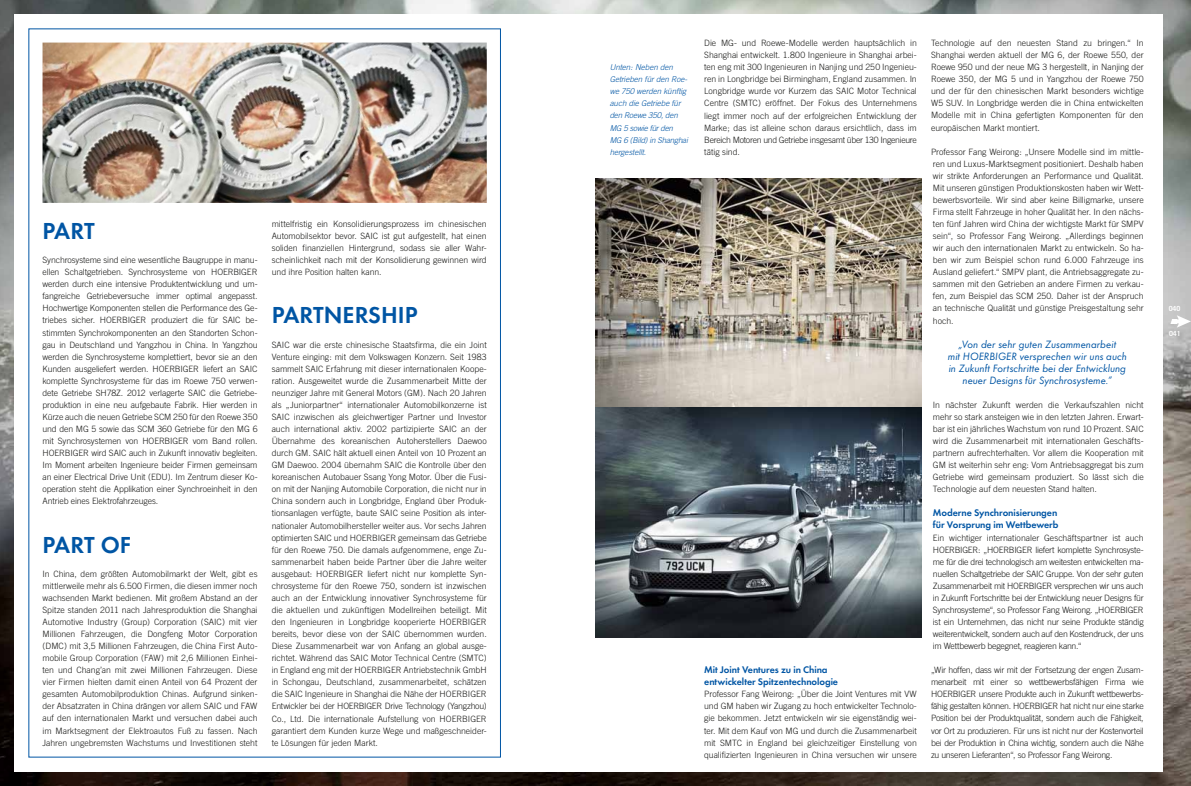
<style>
.page{position:relative;width:1191px;height:786px;background:#fff}
.page>*{position:absolute;margin:0;border:0;box-sizing:border-box;transform-origin:0 0}
.t1{font:600 24px "Futura T";color:#0055a4}
.t2{font:italic 11px/12px "Futura T";color:#0055a4;text-align:center}
.t3{font:600 10px/12.1px "Futura T";letter-spacing:-.005em;color:#0055a4}
.t4{font:300 8.7px/12px "Trade Gothic";letter-spacing:-.005em;color:#1a1a18;text-align:justify}
.t5{font:italic 300 8px/12px "Trade Gothic";letter-spacing:-.005em;color:#0055a4}
.t6{font:700 7px "Trade Gothic";color:#fff}
</style>
<div class="page">
<img style="left:0;top:0;width:1191px;height:785px">
<div style="left:14px;top:14px;width:1148px;height:757px;background:#fff"></div>
<svg style="left:1165px;top:315px;width:26px;height:12px"></svg>
<img style="left:43px;top:43px;width:444px;height:160px">
<img style="left:595px;top:179px;width:326px;height:457px">
<h1 class="t1" style="left:43px;top:217px;width:54px">PART</h1>
<p class="t4" style="left:43px;top:254px;width:216px">Synchrosysteme sind eine wesentliche Baugruppe in manu&shy;ellen Schaltgetrieben. Synchrosysteme von HOERBIGER werden durch eine intensive Produktentwicklung und um&shy;fangreiche Getriebeversuche immer optimal angepasst.<br>Hochwertige Komponenten stellen die Performance des Ge&shy;triebes sicher. HOERBIGER produziert die für SAIC be&shy;stimmten Synchrokomponenten an den Standorten Schon&shy;gau in Deutschland und Yangzhou in China. In Yangzhou werden die Synchrosysteme komplettiert, bevor sie an den Kunden ausgeliefert werden. HOERBIGER liefert an SAIC komplette Synchrosysteme für das im Roewe 750 verwen&shy;dete Getriebe SH78Z. 2012 verlagerte SAIC die Getriebe&shy;produktion in eine neu aufgebaute Fabrik. Hier werden in Kürze auch die neuen Getriebe SCM 250 für den Roewe 350 und den MG 5 sowie das SCM 360 Getriebe für den MG 6 mit Synchrosystemen von HOERBIGER vom Band rollen.<br>HOERBIGER wird SAIC auch in Zukunft innovativ begleiten.<br>Im Moment arbeiten Ingenieure beider Firmen gemeinsam an einer Electrical Drive Unit (EDU). Im Zentrum dieser Ko&shy;operation steht die Applikation einer Synchroeinheit in den Antrieb eines Elektrofahrzeuges.</p>
<h1 class="t1" style="left:43px;top:530px;width:90px">PART OF</h1>
<p class="t4" style="left:43px;top:567px;width:216px">In China, dem größten Automobilmarkt der Welt, gibt es mittlerweile mehr als 6.500 Firmen, die diesen immer noch wachsenden Markt bedienen. Mit großem Abstand an der Spitze standen 2011 nach Jahresproduktion die Shanghai Automotive Industry (Group) Corporation (SAIC) mit vier Millionen Fahrzeugen, die Dongfeng Motor Corporation (DMC) mit 3,5 Millionen Fahrzeugen, die China First Auto&shy;mobile Group Corporation (FAW) mit 2,6 Millionen Einhei&shy;ten und Chang’an mit zwei Millionen Fahrzeugen. Diese vier Firmen hielten damit einen Anteil von 64 Prozent der gesamten Automobilproduktion Chinas. Aufgrund sinken&shy;der Absatzraten in China drängen vor allem SAIC und FAW auf den internationalen Markt und versuchen dabei auch im Marktsegment der Elektroautos Fuß zu fassen. Nach Jahren ungebremsten Wachstums und Investitionen steht</p>
<p class="t4" style="left:272px;top:218px;width:216px">mittelfristig ein Konsolidierungsprozess im chinesischen Automobilsektor bevor. SAIC ist gut aufgestellt, hat einen soliden finanziellen Hintergrund, sodass sie aller Wahr&shy;scheinlichkeit nach mit der Konsolidierung gewinnen wird und ihre Position halten kann.</p>
<h1 class="t1" style="left:272px;top:301px;width:147px">PARTNERSHIP</h1>
<p class="t4" style="left:272px;top:338px;width:216px">SAIC war die erste chinesische Staatsfirma, die ein Joint Venture einging: mit dem Volkswagen Konzern. Seit 1983 sammelt SAIC Erfahrung mit dieser internationalen Koope&shy;ration. Ausgeweitet wurde die Zusammenarbeit Mitte der neunziger Jahre mit General Motors (GM). Nach 20 Jahren als „Juniorpartner“ internationaler Automobilkonzerne ist SAIC inzwischen als gleichwertiger Partner und Investor auch international aktiv. 2002 partizipierte SAIC an der Übernahme des koreanischen Autoherstellers Daewoo durch GM. SAIC hält aktuell einen Anteil von 10 Prozent an GM Daewoo. 2004 übernahm SAIC die Kontrolle über den koreanischen Autobauer Ssang Yong Motor. Über die Fusi&shy;on mit der Nanjing Automobile Corporation, die nicht nur in China sondern auch in Longbridge, England über Produk&shy;tionsanlagen verfügte, baute SAIC seine Position als inter&shy;nationaler Automobilhersteller weiter aus. Vor sechs Jahren optimierten SAIC und HOERBIGER gemeinsam das Getriebe für den Roewe 750. Die damals aufgenommene, enge Zu&shy;sammenarbeit haben beide Partner über die Jahre weiter ausgebaut: HOERBIGER liefert nicht nur komplette Syn&shy;chrosysteme für den Roewe 750, sondern ist inzwischen auch an der Entwicklung innovativer Synchrosysteme für die aktuellen und zukünftigen Modellreihen beteiligt. Mit den Ingenieuren in Longbridge kooperierte HOERBIGER bereits, bevor diese von der SAIC übernommen wurden.<br>Diese Zusammenarbeit war von Anfang an global ausge&shy;richtet. Während das SAIC Motor Technical Centre (SMTC) in England eng mit der HOERBIGER Antriebstechnik GmbH in Schongau, Deutschland, zusammenarbeitet, schätzen die SAIC Ingenieure in Shanghai die Nähe der HOERBIGER Entwickler bei der HOERBIGER Drive Technology (Yangzhou)<br>Co., Ltd. Die internationale Aufstellung von HOERBIGER garantiert dem Kunden kurze Wege und maßgeschneider&shy;te Lösungen für jeden Markt.</p>
<p class="t5" style="left:609px;top:61px;width:80px">Unten: Neben den<br>Getrieben für den Roe&shy;we 750 werden künftig auch die Getriebe für den Roewe 350, den<br>MG 5 sowie für den<br>MG 6 (Bild) in Shanghai hergestellt.</p>
<p class="t4" style="left:704px;top:37px;width:214px">Die MG- und Roewe-Modelle werden hauptsächlich in Shanghai entwickelt. 1.800 Ingenieure in Shanghai arbei&shy;ten eng mit 300 Ingenieuren in Nanjing und 250 Ingenieu&shy;ren in Longbridge bei Birmingham, England zusammen. In Longbridge wurde vor Kurzem das SAIC Motor Technical Centre (SMTC) eröffnet. Der Fokus des Unternehmens liegt immer noch auf der erfolgreichen Entwicklung der Marke; das ist alleine schon daraus ersichtlich, dass im Bereich Motoren und Getriebe insgesamt über 130 Ingenieure tätig sind.</p>
<p class="t3" style="left:704px;top:663px;width:135px">Mit Joint Ventures zu in China entwickelter Spitzentechnologie</p>
<p class="t4" style="left:704px;top:687px;width:214px">Professor Fang Weirong: „Über die Joint Ventures mit VW und GM haben wir Zugang zu hoch entwickelter Technolo&shy;gie bekommen. Jetzt entwickeln wir sie eigenständig wei&shy;ter. Mit dem Kauf von MG und durch die Zusammenarbeit mit SMTC in England bei gleichzeitiger Einstellung von qualifizierten Ingenieuren in China versuchen wir unsere</p>
<p class="t4" style="left:931px;top:37px;width:214px">Technologie auf den neuesten Stand zu bringen.“ In Shanghai werden aktuell der MG 6, der Roewe 550, der Roewe 950 und der neue MG 3 hergestellt, in Nanjing der Roewe 350, der MG 5 und in Yangzhou der Roewe 750 und der für den chinesischen Markt besonders wichtige W5 SUV. In Longbridge werden die in China entwickelten Modelle mit in China gefertigten Komponenten für den europäischen Markt montiert.</p>
<p class="t4" style="left:931px;top:145px;width:214px">Professor Fang Weirong: „Unsere Modelle sind im mittle&shy;ren und Luxus-Marktsegment positioniert. Deshalb haben wir strikte Anforderungen an Performance und Qualität.<br>Mit unseren günstigen Produktionskosten haben wir Wett&shy;bewerbsvorteile. Wir sind aber keine Billigmarke, unsere Firma stellt Fahrzeuge in hoher Qualität her. In den nächs&shy;ten fünf Jahren wird China der wichtigste Markt für SMPV sein“, so Professor Fang Weirong. „Allerdings beginnen wir auch den internationalen Markt zu entwickeln. So ha&shy;ben wir zum Beispiel schon rund 6.000 Fahrzeuge ins Ausland geliefert.“ SMPV plant, die Antriebsaggregate zu&shy;sammen mit den Getrieben an andere Firmen zu verkau&shy;fen, zum Beispiel das SCM 250. Daher ist der Anspruch an technische Qualität und günstige Preisgestaltung sehr hoch.</p>
<p class="t2" style="left:948px;top:338px;width:180px">„Von der sehr guten Zusammenarbeit<br>mit HOERBIGER versprechen wir uns auch in Zukunft Fortschritte bei der Entwicklung neuer Designs für Synchrosysteme.“</p>
<p class="t4" style="left:933px;top:398px;width:212px">In nächster Zukunft werden die Verkaufszahlen nicht mehr so stark ansteigen wie in den letzten Jahren. Erwart&shy;bar ist ein jährliches Wachstum von rund 10 Prozent. SAIC wird die Zusammenarbeit mit internationalen Geschäfts&shy;partnern aufrechterhalten. Vor allem die Kooperation mit GM ist weiterhin sehr eng: Vom Antriebsaggregat bis zum Getriebe wird gemeinsam produziert. So lässt sich die Technologie auf dem neuesten Stand halten.</p>
<p class="t3" style="left:933px;top:506px;width:127px">Moderne Synchronisierungen für Vorsprung im Wettbewerb</p>
<p class="t4" style="left:933px;top:531px;width:212px">Ein wichtiger internationaler Geschäftspartner ist auch HOERBIGER: „HOERBIGER liefert komplette Synchrosyste&shy;me für die drei technologisch am weitesten entwickelten ma&shy;nuellen Schaltgetriebe der SAIC Gruppe. Von der sehr guten Zusammenarbeit mit HOERBIGER versprechen wir uns auch in Zukunft Fortschritte bei der Entwicklung neuer Designs für Synchrosysteme“, so Professor Fang Weirong. „HOERBIGER ist ein Unternehmen, das nicht nur seine Produkte ständig weiterentwickelt, sondern auch auf den Kostendruck, der uns im Wettbewerb begegnet, reagieren kann.“</p>
<p class="t4" style="left:931px;top:663px;width:214px">„Wir hoffen, dass wir mit der Fortsetzung der engen Zusam&shy;menarbeit mit einer so wettbewerbsfähigen Firma wie HOERBIGER unsere Produkte auch in Zukunft wettbewerbs&shy;fähig gestalten können. HOERBIGER hat nicht nur eine starke Position bei der Produktqualität, sondern auch die Fähigkeit, vor Ort zu produzieren. Für uns ist nicht nur der Kostenvorteil bei der Produktion in China wichtig, sondern auch die Nähe zu unseren Lieferanten“, so Professor Fang Weirong.</p>
<p class="t6" style="left:1168px;top:304px;width:13px">040</p>
<p class="t6" style="left:1169px;top:328px;width:13px">041</p>
</div>
